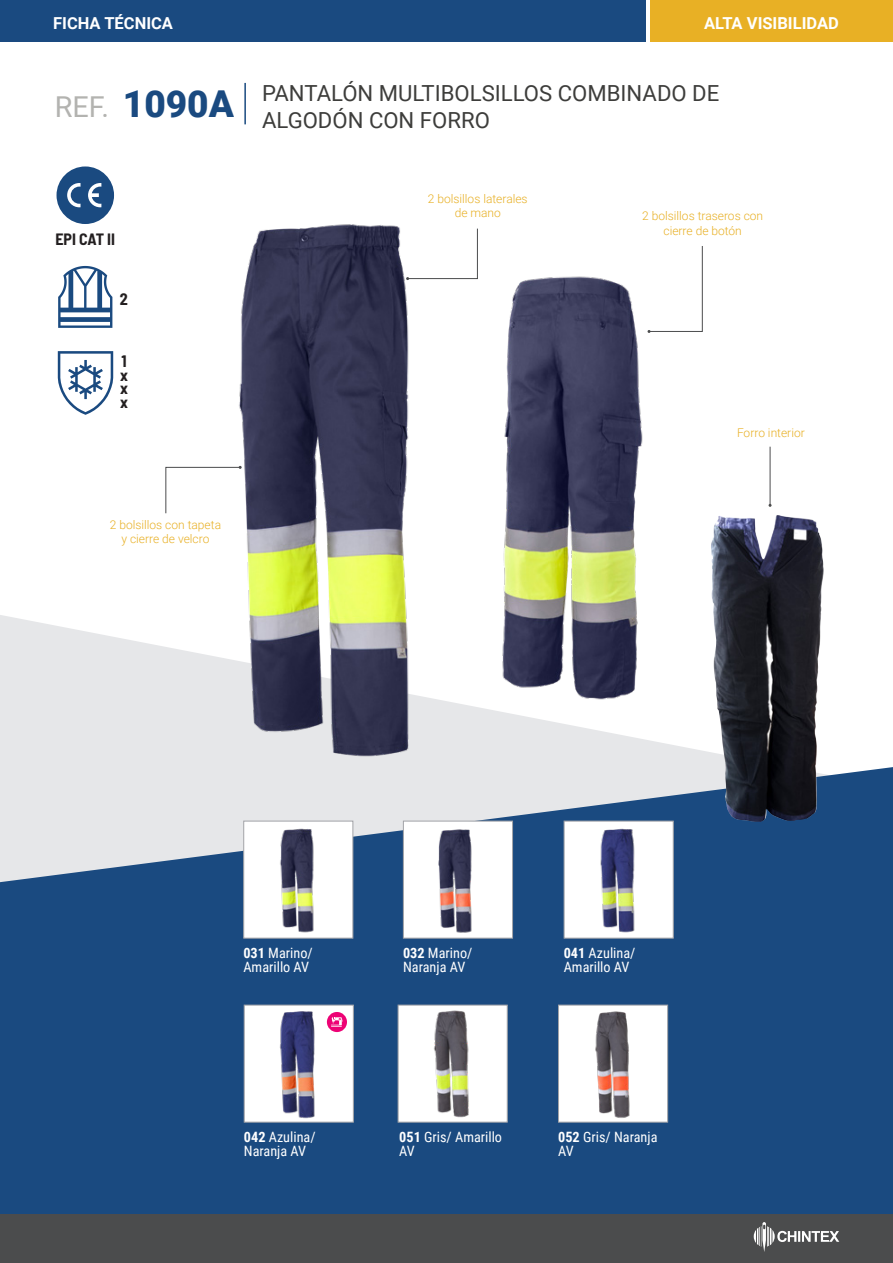
<style>
.page{position:relative;width:893px;height:1263px;background:#fff}
.page>*{position:absolute;margin:0;border:0;box-sizing:border-box;transform-origin:0 0}
.t1{font:28.8px "Roboto";color:#b3b3b0}
.t2{font:22.2px/26.5px "Roboto";color:#3d3d3b}
.t3{font:700 16.5px "Roboto";color:#fff}
.t4{font:700 semi-condensed 16.2px/13.5px "Barlow";color:#231f20;text-align:justify}
.t5{font:700 semi-condensed 16.05px "Barlow";color:#231f20}
.t6{font:14.25px/14.2px "Roboto Condensed";color:#fff}
.t7{font:300 12px/14.4px "Roboto";color:#e8b025;text-align:center}
.s1{font-weight:700}
</style>
<div class="page">
<svg style="left:0;top:615px;width:710px;height:150px;fill:#e6e7e9"></svg>
<svg style="left:0;top:765px;width:893px;height:449px;background:#396290"></svg>
<div style="left:0;top:0;width:645px;height:42px;background:#1a4a80"></div>
<div style="left:0;top:1214px;width:893px;height:49px;background:#4b4c4d"></div>
<div style="left:650px;top:0;width:243px;height:42px;background:#e8b025"></div>
<svg style="left:754px;top:1222px;width:85px;height:30px"></svg>
<hr style="left:244px;top:83px;width:2px;height:41px;background:#1a4a80">
<img style="left:203px;top:224px;width:223px;height:536px">
<svg style="left:406px;top:228px;width:72px;height:52px"></svg>
<svg style="left:701px;top:246px;width:2px;height:19px"></svg>
<svg style="left:165px;top:466px;width:77px;height:48px"></svg>
<div style="left:243px;top:821px;width:110px;height:117px;background:#fff;border:1px solid #a3a4a8"></div>
<div style="left:398px;top:1005px;width:109px;height:117px;background:#fff;border:1px solid #a3a4a8"></div>
<div style="left:403px;top:821px;width:110px;height:117px;background:#fff;border:1px solid #a3a4a8"></div>
<div style="left:558px;top:1005px;width:110px;height:117px;background:#fff;border:1px solid #a3a4a8"></div>
<div style="left:564px;top:821px;width:109px;height:117px;background:#fff;border:1px solid #a3a4a8"></div>
<div style="left:244px;top:1005px;width:110px;height:117px;background:#fff;border:1px solid #a3a4a8"></div>
<img style="left:260px;top:822px;width:77px;height:115px">
<img style="left:419px;top:822px;width:77px;height:115px">
<img style="left:580px;top:821px;width:77px;height:117px">
<img style="left:259px;top:1003px;width:80px;height:121px">
<img style="left:413px;top:1004px;width:79px;height:119px">
<img style="left:573px;top:1004px;width:80px;height:119px">
<div style="left:327px;top:1012px;width:20px;height:20px;background:#ed0275;border-radius:50%"></div>
<svg style="left:331px;top:1017px;width:12px;height:10px"></svg>
<img style="left:492px;top:265px;width:218px;height:444px">
<img style="left:710px;top:515px;width:114px;height:307px">
<hr style="left:770px;top:447px;width:1px;height:58px;background:#4b4c4d">
<svg style="left:57px;top:166px;width:57px;height:58px"></svg>
<svg style="left:58px;top:266px;width:54px;height:62px"></svg>
<svg style="left:58px;top:351px;width:55px;height:64px"></svg>
<p class="t3" style="left:53px;top:11px;width:121px">FICHA TÉCNICA</p>
<p class="t3" style="left:704px;top:11px;width:136px">ALTA VISIBILIDAD</p>
<h1 class="t1" style="left:55px;top:87px;width:56px">REF.</h1>
<h2 class="t2" style="left:123px;top:79px;width:598px;text-indent:139px">PANTALÓN MULTIBOLSILLOS COMBINADO DE<br><sup>1090A</sup> ALGODÓN CON FORRO</h2>
<p class="t5" style="left:55px;top:228px;width:61px">EPI CAT II</p>
<p class="t7" style="left:428px;top:191px;width:101px">2 bolsillos laterales de mano</p>
<p class="t7" style="left:642px;top:208px;width:122px">2 bolsillos traseros con cierre de botón</p>
<p class="t4" style="left:120px;top:291px;width:10px">2</p>
<p class="t4" style="left:120px;top:354px;width:9px">1 x x x</p>
<p class="t7" style="left:110px;top:517px;width:113px">2 bolsillos con tapeta y cierre de velcro</p>
<p class="t7" style="left:737px;top:425px;width:69px">Forro interior</p>
<p class="t6" style="left:243px;top:945px;width:71px"><span class="s1">031</span> Marino/<br>Amarillo AV</p>
<p class="t6" style="left:403px;top:945px;width:71px"><span class="s1">032</span> Marino/<br>Naranja AV</p>
<p class="t6" style="left:564px;top:945px;width:73px"><span class="s1">041</span> Azulina/<br>Amarillo AV</p>
<p class="t6" style="left:244px;top:1129px;width:73px"><span class="s1">042</span> Azulina/<br>Naranja AV</p>
<p class="t6" style="left:399px;top:1129px;width:104px"><span class="s1">051</span> Gris/ Amarillo<br>AV</p>
<p class="t6" style="left:558px;top:1129px;width:101px"><span class="s1">052</span> Gris/ Naranja<br>AV</p>
</div>
